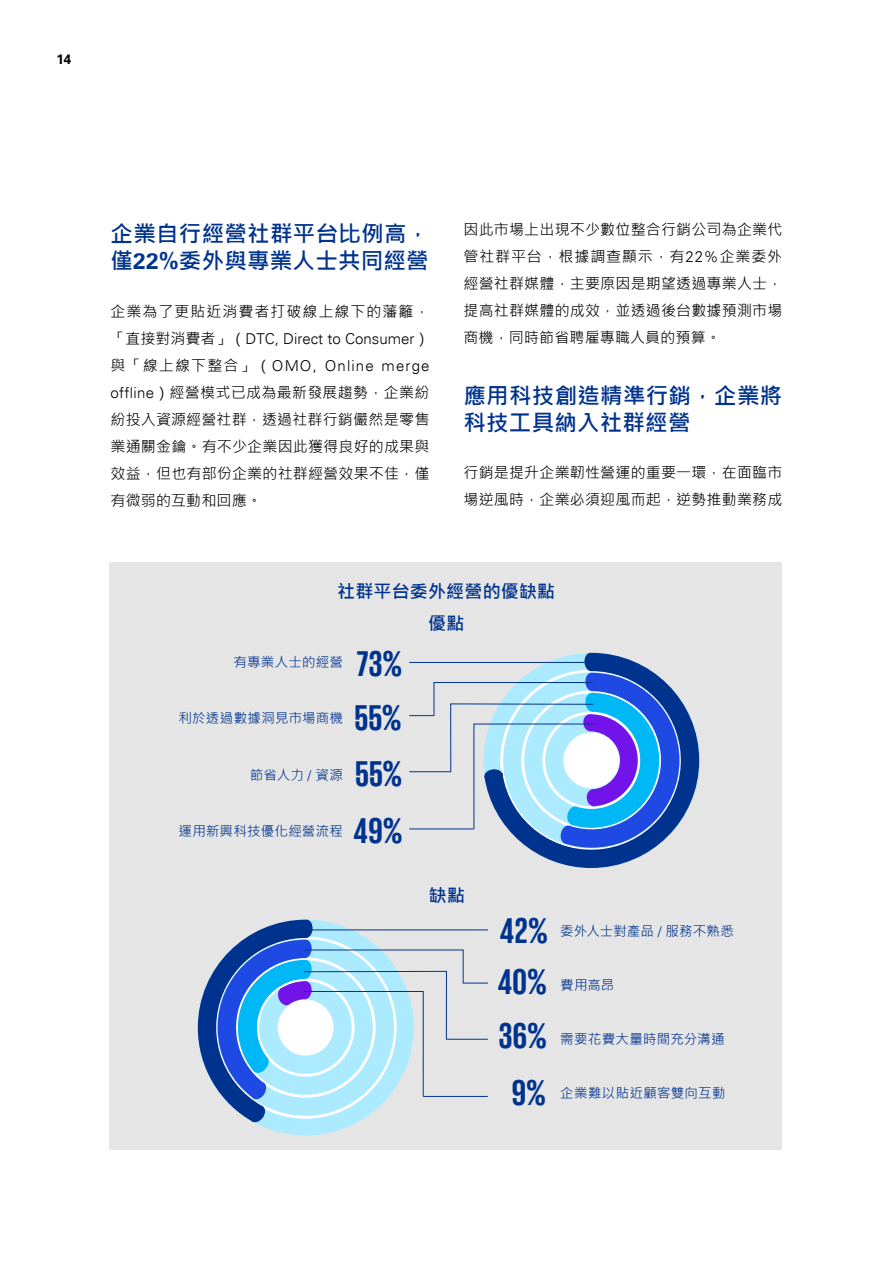
<style>
.page{position:relative;width:893px;height:1263px;background:#fff}
.page>*{position:absolute;margin:0;border:0;box-sizing:border-box;transform-origin:0 0}
.t1{font:700 36.9px/56.7px "KPMG";letter-spacing:.01em;color:#00338d;text-align:justify}
.t2{font:700 22.5px/27px "Microsoft Jheng Hei";letter-spacing:.015em;color:#00338d}
.t3{font:700 18px "Microsoft Jheng Hei";letter-spacing:.01em;color:#00338d}
.t4{font:15px/27px "Microsoft Jheng Hei";letter-spacing:.015em;color:#000;text-align:justify}
.t5{font:300 15px/27px "Univers";color:#000}
.t6{font:15px "Microsoft Jheng Hei";letter-spacing:.065em;color:#000}
.t7{font:13.5px "Microsoft Jheng Hei";letter-spacing:.015em;color:#00338d}
.t8{font:700 13.5px "Universfor KPMG";color:#000}
.s1{font-family:"Universfor KPMG"}
.s2{font-family:"Microsoft Jheng Hei";font-weight:400}
.s3{font-family:"Univers";font-weight:300}
</style>
<div class="page">
<div style="left:110px;top:562px;width:672px;height:587px;background:#e5e5e5"></div>
<svg style="left:484px;top:653px;width:215px;height:215px"></svg>
<div style="left:584px;top:653px;width:13px;height:18px;background:#00338d;border-radius:50%"></div>
<hr style="left:409px;top:662px;width:183px;height:1px;background:#00338d">
<svg style="left:409px;top:673px;width:270px;height:175px"></svg>
<hr style="left:409px;top:829px;width:65px;height:1px;background:#00338d">
<svg style="left:198px;top:920px;width:290px;height:203px"></svg>
<hr style="left:423px;top:1096px;width:65px;height:1px;background:#00338d">
<p class="t8" style="left:56px;top:51px;width:17px">14</p>
<h2 class="t2" style="left:111px;top:220px;width:320px">企業自行經營社群平台比例高，僅<span class="s1">22%</span>委外與專業人士共同經營</h2>
<p class="t6" style="left:111px;top:302px;width:320px">企業為了更貼近消費者打破線上線下的藩籬，</p>
<p class="t5" style="left:111px;top:325px;width:320px"><span class="s2">「直接對消費者」（</span>DTC, Direct to Consumer<span class="s2">）與「線上線下整合」（</span>OMO, Online merge</p>
<p class="t4" style="left:111px;top:379px;width:320px"><span class="s3">offline</span>）經營模式已成為最新發展趨勢，企業紛紛投入資源經營社群，透過社群行銷儼然是零售業通關金鑰。有不少企業因此獲得良好的成果與效益，但也有部份企業的社群經營效果不佳，僅有微弱的互動和回應。</p>
<p class="t4" style="left:463px;top:216px;width:320px">因此市場上出現不少數位整合行銷公司為企業代管社群平台，根據調查顯示，有<span class="s3">22%</span>企業委外經營社群媒體，主要原因是期望透過專業人士，提高社群媒體的成效，並透過後台數據預測市場商機，同時節省聘雇專職人員的預算。</p>
<h2 class="t2" style="left:463px;top:382px;width:320px">應用科技創造精準行銷，企業將科技工具納入社群經營</h2>
<p class="t4" style="left:463px;top:459px;width:320px">行銷是提升企業韌性營運的重要一環，在面臨市場逆風時，企業必須迎風而起，逆勢推動業務成</p>
<p class="t3" style="left:337px;top:580px;width:219px">社群平台委外經營的優缺點</p>
<p class="t7" style="left:233px;top:654px;width:111px">有專業人士的經營</p>
<h1 class="t1" style="left:357px;top:634px;width:47px">73%</h1>
<p class="t7" style="left:179px;top:710px;width:166px">利於透過數據洞見市場商機</p>
<h1 class="t1" style="left:354px;top:688px;width:50px">55% 55% 49%</h1>
<p class="t7" style="left:250px;top:766px;width:94px">節省人力 <span class="s3">/</span> 資源</p>
<p class="t7" style="left:178px;top:822px;width:166px">運用新興科技優化經營流程</p>
<p class="t3" style="left:428px;top:612px;width:38px">優點</p>
<p class="t3" style="left:429px;top:884px;width:38px">缺點</p>
<h1 class="t1" style="left:500px;top:901px;width:50px">42%</h1>
<p class="t7" style="left:560px;top:922px;width:175px">委外人士對產品 <span class="s3">/</span> 服務不熟悉</p>
<p class="t7" style="left:560px;top:976px;width:56px">費用高昂</p>
<h1 class="t1" style="left:498px;top:953px;width:51px;line-height:54px">40%<br>36%</h1>
<h1 class="t1" style="left:512px;top:1063px;width:36px">9%</h1>
<p class="t7" style="left:560px;top:1030px;width:166px">需要花費大量時間充分溝通</p>
<p class="t7" style="left:560px;top:1084px;width:167px">企業難以貼近顧客雙向互動</p>
</div>
